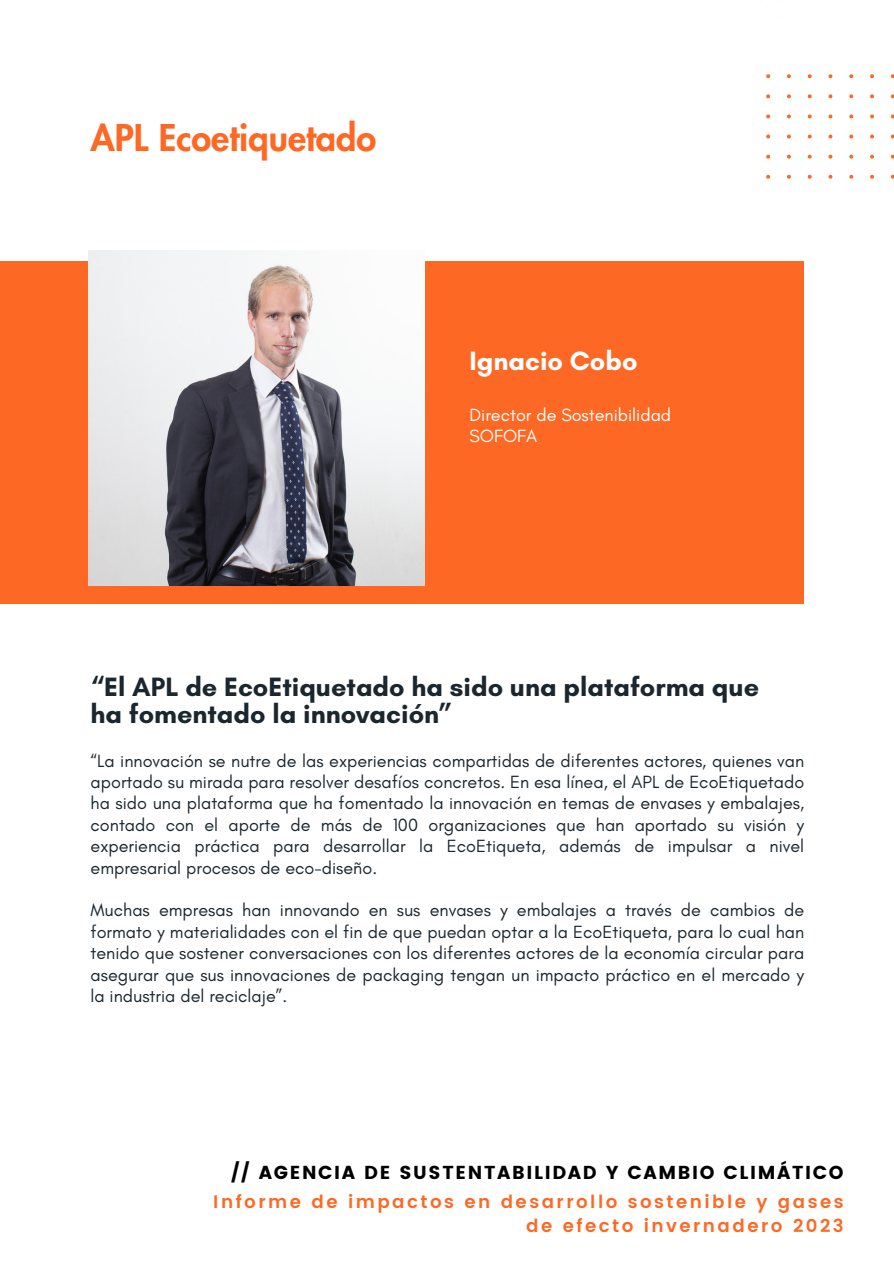
<style>
.page{position:relative;width:894px;height:1264px;background:#fff}
.page>*{position:absolute;margin:0;border:0;box-sizing:border-box;transform-origin:0 0}
.t1{font:800 36px "Futura LT Pro";color:#fd6925}
.t2{font:700 27px/27px "Glacial Indifference";color:#1b272f}
.t3{font:700 27px "Glacial Indifference";color:#fff}
.t4{font:18.75px "Poppins";letter-spacing:.09em;color:#000}
.t5{font:18px/21.3px "Glacial Indifference";color:#1b272f;text-align:justify}
.t6{font:600 18px/23.9px "Poppins";letter-spacing:.135em;color:#fd6925;text-align:right}
.t7{font:18px "Glacial Indifference";color:#fff}
</style>
<div class="page">
<div style="left:0;top:261px;width:803px;height:342px;background:#fd6925"></div>
<img style="left:88px;top:250px;width:336px;height:335px">
<svg style="left:766px;top:74px;width:127px;height:105px"></svg>
<p class="t1" style="left:90px;top:121px;width:287px">APL Ecoetiquetado</p>
<p class="t3" style="left:469px;top:344px;width:169px">Ignacio Cobo</p>
<p class="t7" style="left:469px;top:403px;width:203px">Director de Sostenibilidad</p>
<h2 class="t7" style="left:469px;top:425px;width:69px">SOFOFA</h2>
<h2 class="t2" style="left:90px;top:673px;width:670px">“El APL de EcoEtiquetado ha sido una plataforma que ha fomentado la innovación”</h2>
<p class="t5" style="left:90px;top:749px;width:715px">“La innovación se nutre de las experiencias compartidas de diferentes actores, quienes van aportado su mirada para resolver desafíos concretos. En esa línea, el APL de EcoEtiquetado ha sido una plataforma que ha fomentado la innovación en temas de envases y embalajes, contado con el aporte de más de 100 organizaciones que han aportado su visión y experiencia práctica para desarrollar la EcoEtiqueta, además de impulsar a nivel empresarial procesos de eco-diseño.</p>
<p class="t5" style="left:90px;top:899px;width:715px">Muchas empresas han innovando en sus envases y embalajes a través de cambios de formato y materialidades con el fin de que puedan optar a la EcoEtiqueta, para lo cual han tenido que sostener conversaciones con los diferentes actores de la economía circular para asegurar que sus innovaciones de packaging tengan un impacto práctico en el mercado y la industria del reciclaje”.</p>
<h1 class="t4" style="left:231px;top:1161px;width:614px">// AGENCIA DE SUSTENTABILIDAD Y CAMBIO CLIMÁTICO</h1>
<h4 class="t6" style="left:213px;top:1190px;width:631px">Informe de impactos en desarrollo sostenible y gases de efecto invernadero 2023</h4>
</div>
